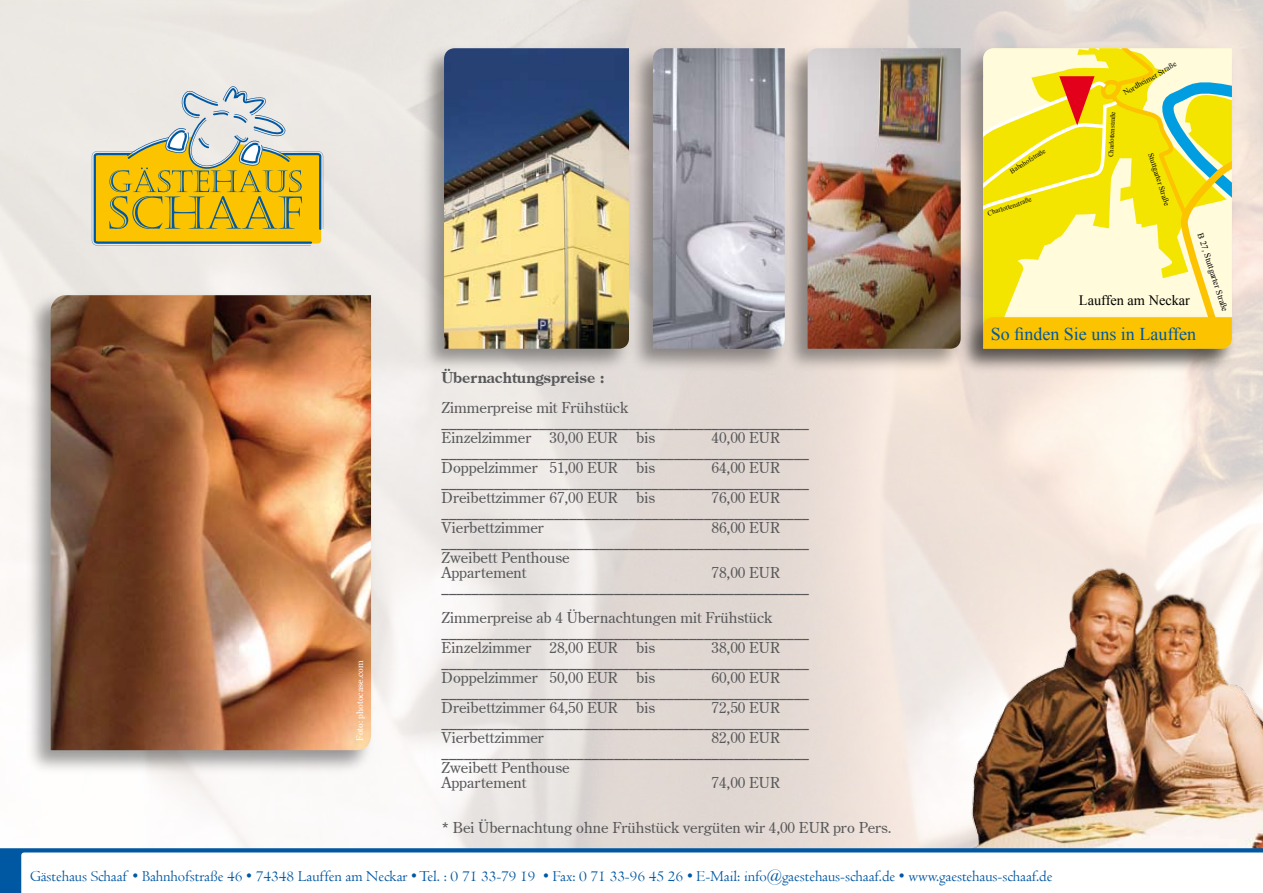
<style>
.page{position:relative;width:1263px;height:893px;background:#fff}
.page>*{position:absolute;margin:0;border:0;box-sizing:border-box;transform-origin:0 0}
.t1{font:18px "Times New Roman";color:#0057a2}
.t2{font:15.75px "Centaur";letter-spacing:-.005em;color:#0057a2}
.t3{font:15px/15px "Centurion Old Plain";color:#58585a}
.t4{font:700 15px "Centurion Old";color:#58585a}
.t5{font:14.25px "Times New Roman";color:#000}
.t6{font:9px "Centurion Old Plain";color:#fff}
.t7{font:8.7px "Times New Roman";color:#000}
.t8{font:7.8px "Times New Roman";color:#000}
.t9{font:6.9px "Times New Roman";color:#000}
</style>
<div class="page">
<div style="left:958px;top:44px;width:279px;height:331px;background:#000;opacity:.4"></div>
<div style="left:958px;top:313px;width:279px;height:61px;background:#000;opacity:.4"></div>
<svg style="left:983px;top:48px;width:249px;height:301px;background:#f2e461"></svg>
<img style="left:925px;top:562px;width:338px;height:286px">
<svg style="left:92px;top:86px;width:231px;height:160px;background:#d5c472"></svg>
<div style="left:783px;top:44px;width:181px;height:331px;background:#000;opacity:.4"></div>
<img style="left:808px;top:48px;width:153px;height:301px">
<svg style="left:0;top:848px;width:1263px;height:45px"></svg>
<div style="left:26px;top:291px;width:350px;height:484px;background:#000;opacity:.4"></div>
<img style="left:51px;top:295px;width:320px;height:455px">
<div style="left:419px;top:44px;width:214px;height:331px;background:#000;opacity:.4"></div>
<img style="left:444px;top:48px;width:184px;height:301px">
<div style="left:628px;top:44px;width:160px;height:331px;background:#000;opacity:.4"></div>
<img style="left:653px;top:48px;width:132px;height:301px">
<p class="t9" style="left:1008px;top:168px;width:42px;rotate:-32deg">Bahnhofstraße</p>
<p class="t9" style="left:986px;top:209px;width:47px;rotate:-19deg">Charlottenstraße</p>
<p class="t8" style="left:1121px;top:89px;width:61px;rotate:-30deg">Nordheimer Straße</p>
<p class="t9" style="left:1106px;top:157px;width:47px;rotate:-87deg">Charlottenstraße</p>
<p class="t8" style="left:1155px;top:151px;width:56px;rotate:72deg">Stuttgarter Straße</p>
<p class="t7" style="left:1206px;top:231px;width:83px;rotate:72deg">B 27, Stuttgarter Straße</p>
<p class="t5" style="left:1079px;top:291px;width:113px">Lauffen am Neckar</p>
<p class="t1" style="left:991px;top:321px;width:207px">So finden Sie uns in Lauffen</p>
<p class="t4" style="left:441px;top:368px;width:165px">Übernachtungspreise :</p>
<p class="t3" style="left:441px;top:400px;width:369px">Zimmerpreise mit Frühstück _________________________________________________<br>Einzelzimmer 30,00 EUR bis</p>
<p class="t3" style="left:441px;top:430px;width:369px;text-indent:270px">40,00 EUR _________________________________________________<br>Doppelzimmer 51,00 EUR bis</p>
<p class="t3" style="left:441px;top:460px;width:369px;text-indent:270px">64,00 EUR _________________________________________________<br>Dreibettzimmer 67,00 EUR bis</p>
<p class="t3" style="left:441px;top:490px;width:369px;text-indent:270px">76,00 EUR _________________________________________________<br>Vierbettzimmer</p>
<p class="t3" style="left:441px;top:520px;width:369px;text-indent:270px">86,00 EUR _________________________________________________<br>Zweibett Penthouse<br>Appartement</p>
<p class="t3" style="left:441px;top:565px;width:369px;text-indent:270px">78,00 EUR _________________________________________________</p>
<p class="t3" style="left:441px;top:610px;width:369px">Zimmerpreise ab 4 Übernachtungen mit Frühstück _________________________________________________<br>Einzelzimmer 28,00 EUR bis</p>
<p class="t3" style="left:441px;top:640px;width:369px;text-indent:270px">38,00 EUR _________________________________________________<br>Doppelzimmer 50,00 EUR bis</p>
<p class="t6" style="left:354px;top:741px;width:82px;rotate:-90deg">Foto: photocase.com</p>
<p class="t3" style="left:441px;top:670px;width:369px;text-indent:270px">60,00 EUR _________________________________________________<br>Dreibettzimmer 64,50 EUR bis</p>
<p class="t3" style="left:441px;top:700px;width:369px;text-indent:270px">72,50 EUR _________________________________________________<br>Vierbettzimmer</p>
<p class="t3" style="left:441px;top:730px;width:369px;text-indent:270px">82,00 EUR _________________________________________________<br>Zweibett Penthouse<br>Appartement</p>
<p class="t3" style="left:711px;top:775px;width:69px">74,00 EUR</p>
<p class="t3" style="left:441px;top:820px;width:452px">* Bei Übernachtung ohne Frühstück vergüten wir 4,00 EUR pro Pers.</p>
<p class="t2" style="left:30px;top:866px;width:1024px">Gästehaus Schaaf • Bahnhofstraße 46 • 74348 Lauffen am Neckar • Tel. : 0 71 33-79 19 • Fax: 0 71 33-96 45 26 • E-Mail: info@gaestehaus-schaaf.de • www.gaestehaus-schaaf.de</p>
</div>
